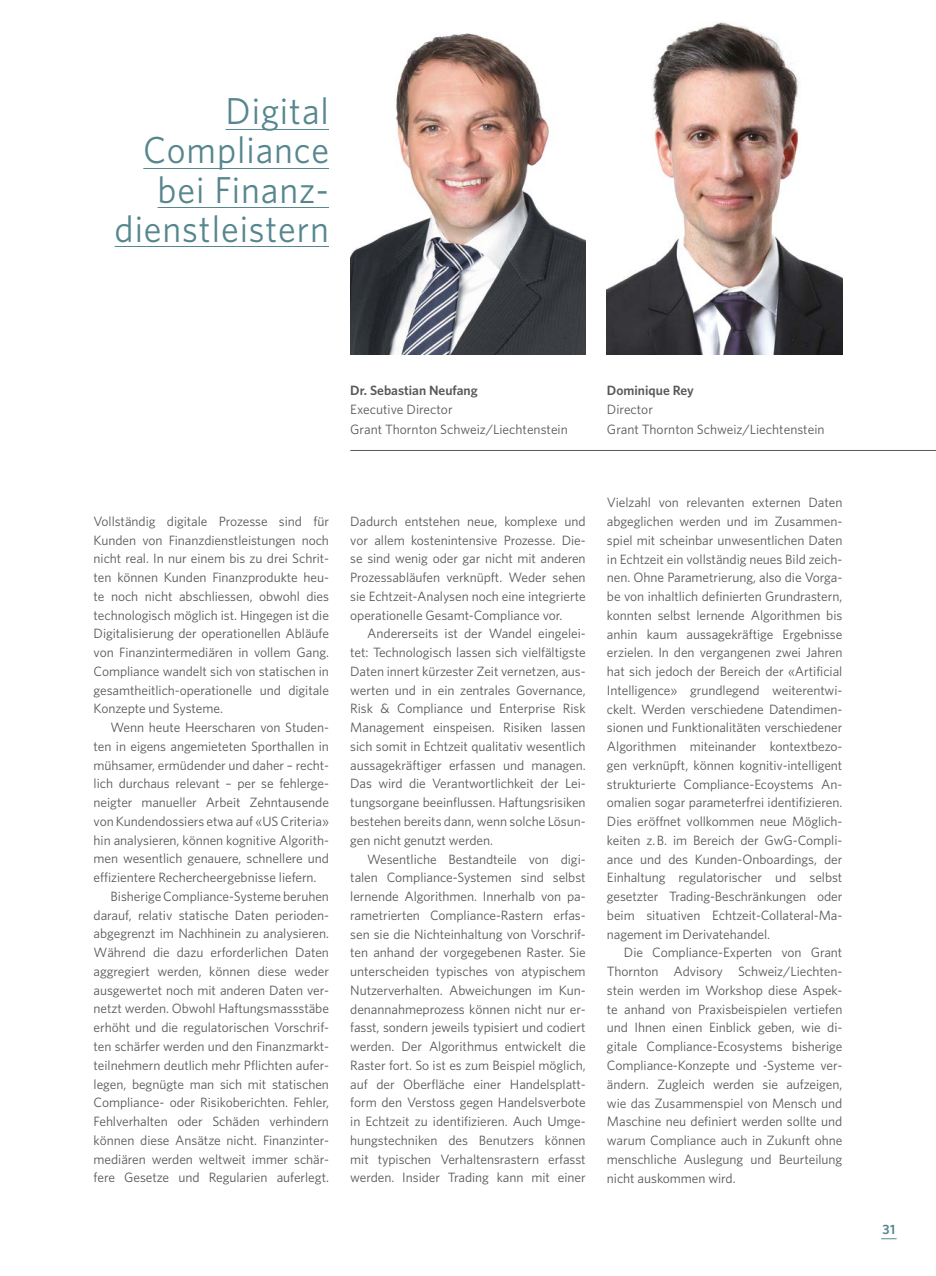
<style>
.page{position:relative;width:936px;height:1276px;background:#fff}
.page>*{position:absolute;margin:0;border:0;box-sizing:border-box;transform-origin:0 0}
.t1{font:37.5px/39px "Whitney HTF";letter-spacing:.025em;color:#56868e;text-align:right;scale:.96 1}
.t2{font:13.5px/18.8px "Whitney HTF";letter-spacing:-.005em;color:#58585a;text-align:justify}
.t3{font:600 13.5px "Whitney HTF";color:#58585a}
.t4{font:600 13.5px "Whitney HTF";color:#56868e}
</style>
<div class="page">
<svg style="left:881px;top:1238px;width:15px;height:1px"></svg>
<hr style="left:225px;top:129px;width:104px;height:1px;background:#56868e">
<hr style="left:143px;top:168px;width:186px;height:1px;background:#56868e">
<hr style="left:157px;top:207px;width:172px;height:1px;background:#56868e">
<hr style="left:115px;top:246px;width:214px;height:1px;background:#56868e">
<img style="left:350px;top:33px;width:236px;height:322px">
<img style="left:607px;top:22px;width:235px;height:333px">
<hr style="left:350px;top:450px;width:585px;height:1px;background:#58585a">
<h1 class="t1" style="left:115px;top:91px;width:225px">Digital<br>Compliance bei Finanz&shy;dienstleistern</h1>
<p class="t3" style="left:350px;top:382px;width:129px">Dr. Sebastian Neufang</p>
<p class="t2" style="left:350px;top:399px;width:219px;line-height:19.5px">Executive Director<br>Grant Thornton Schweiz/Liechtenstein</p>
<p class="t3" style="left:607px;top:382px;width:88px">Dominique Rey</p>
<p class="t2" style="left:607px;top:399px;width:219px;line-height:19.5px">Director<br>Grant Thornton Schweiz/Liechtenstein</p>
<p class="t2" style="left:94px;top:511px;width:237px">Vollständig digitale Prozesse sind für Kunden von Finanzdienstleistungen noch nicht real. In nur einem bis zu drei Schrit&shy;ten können Kunden Finanzprodukte heu&shy;te noch nicht abschliessen, obwohl dies technologisch möglich ist. Hingegen ist die Digitalisierung der operationellen Abläufe von Finanzintermediären in vollem Gang.<br>Compliance wandelt sich von statischen in gesamtheitlich-operationelle und digitale Konzepte und Systeme.</p>
<p class="t2" style="left:111px;top:718px;width:220px">Wenn heute Heerscharen von Studen-</p>
<p class="t2" style="left:94px;top:736px;width:237px">ten in eigens angemieteten Sporthallen in</p>
<p class="t2" style="left:94px;top:755px;width:237px">mühsamer, ermüdender und daher – recht-</p>
<p class="t2" style="left:94px;top:774px;width:237px">lich durchaus relevant – per se fehlerge-</p>
<p class="t2" style="left:94px;top:793px;width:237px">neigter manueller Arbeit Zehntausende</p>
<p class="t2" style="left:94px;top:811px;width:237px">von Kundendossiers etwa auf «US Criteria»</p>
<p class="t2" style="left:94px;top:830px;width:237px">hin analysieren, können kognitive Algorith-</p>
<p class="t2" style="left:94px;top:849px;width:237px">men wesentlich genauere, schnellere und</p>
<p class="t2" style="left:94px;top:868px;width:224px">effizientere Rechercheergebnisse liefern.</p>
<p class="t2" style="left:111px;top:886px;width:220px">Bisherige Compliance-Systeme beruhen</p>
<p class="t2" style="left:94px;top:905px;width:237px">darauf, relativ statische Daten perioden-</p>
<p class="t2" style="left:94px;top:924px;width:237px">abgegrenzt im Nachhinein zu analysieren.</p>
<p class="t2" style="left:94px;top:943px;width:237px">Während die dazu erforderlichen Daten</p>
<p class="t2" style="left:94px;top:961px;width:237px">aggregiert werden, können diese weder</p>
<p class="t2" style="left:94px;top:980px;width:237px">ausgewertet noch mit anderen Daten ver-</p>
<p class="t2" style="left:94px;top:999px;width:237px">netzt werden. Obwohl Haftungsmassstäbe</p>
<p class="t2" style="left:94px;top:1018px;width:237px">erhöht und die regulatorischen Vorschrif-</p>
<p class="t2" style="left:94px;top:1036px;width:237px">ten schärfer werden und den Finanzmarkt-</p>
<p class="t2" style="left:94px;top:1055px;width:237px">teilnehmern deutlich mehr Pflichten aufer-</p>
<p class="t2" style="left:94px;top:1074px;width:237px">legen, begnügte man sich mit statischen</p>
<p class="t2" style="left:94px;top:1093px;width:237px">Compliance- oder Risikoberichten. Fehler,</p>
<p class="t2" style="left:94px;top:1111px;width:237px">Fehlverhalten oder Schäden verhindern</p>
<p class="t2" style="left:94px;top:1130px;width:237px">können diese Ansätze nicht. Finanzinter-</p>
<p class="t2" style="left:94px;top:1149px;width:237px">mediären werden weltweit immer schär-</p>
<p class="t2" style="left:94px;top:1168px;width:237px">fere Gesetze und Regularien auferlegt.</p>
<p class="t2" style="left:350px;top:511px;width:237px">Dadurch entstehen neue, komplexe und vor allem kostenintensive Prozesse. Die&shy;se sind wenig oder gar nicht mit anderen Prozessabläufen verknüpft. Weder sehen sie Echtzeit-Analysen noch eine integrierte operationelle Gesamt-Compliance vor.</p>
<p class="t2" style="left:350px;top:624px;width:237px;text-indent:17px">Andererseits ist der Wandel eingelei&shy;tet: Technologisch lassen sich vielfältigste Daten innert kürzester Zeit vernetzen, aus&shy;werten und in ein zentrales Governance, Risk &amp; Compliance und Enterprise Risk Management einspeisen. Risiken lassen sich somit in Echtzeit qualitativ wesentlich aussagekräftiger erfassen und managen.<br>Das wird die Verantwortlichkeit der Lei&shy;tungsorgane beeinflussen. Haftungsrisiken bestehen bereits dann, wenn solche Lösun&shy;gen nicht genutzt werden.</p>
<p class="t2" style="left:350px;top:849px;width:237px;text-indent:17px">Wesentliche Bestandteile von digi&shy;talen Compliance-Systemen sind selbst lernende Algorithmen. Innerhalb von pa&shy;rametrierten Compliance-Rastern erfas&shy;sen sie die Nichteinhaltung von Vorschrif&shy;ten anhand der vorgegebenen Raster. Sie unterscheiden typisches von atypischem Nutzerverhalten. Abweichungen im Kun&shy;denannahmeprozess können nicht nur er&shy;fasst, sondern jeweils typisiert und codiert werden. Der Algorithmus entwickelt die Raster fort. So ist es zum Beispiel möglich, auf der Oberfläche einer Handelsplatt&shy;form den Verstoss gegen Handelsverbote in Echtzeit zu identifizieren. Auch Umge&shy;hungstechniken des Benutzers können mit typischen Verhaltensrastern erfasst werden. Insider Trading kann mit einer</p>
<p class="t2" style="left:607px;top:493px;width:237px">Vielzahl von relevanten externen Daten abgeglichen werden und im Zusammen&shy;spiel mit scheinbar unwesentlichen Daten in Echtzeit ein vollständig neues Bild zeich&shy;nen. Ohne Parametrierung, also die Vorga&shy;be von inhaltlich definierten Grundrastern, konnten selbst lernende Algorithmen bis anhin kaum aussagekräftige Ergebnisse erzielen. In den vergangenen zwei Jahren hat sich jedoch der Bereich der «Artificial Intelligence» grundlegend weiterentwi&shy;ckelt. Werden verschiedene Datendimen&shy;sionen und Funktionalitäten verschiedener Algorithmen miteinander kontextbezo&shy;gen verknüpft, können kognitiv-intelligent strukturierte Compliance-Ecoystems An&shy;omalien sogar parameterfrei identifizieren.<br>Dies eröffnet vollkommen neue Möglich&shy;keiten z.B. im Bereich der GwG-Compli&shy;ance und des Kunden-Onboardings, der Einhaltung regulatorischer und selbst gesetzter Trading-Beschränkungen oder beim situativen Echtzeit-Collateral-Ma&shy;nagement im Derivatehandel.</p>
<p class="t2" style="left:607px;top:943px;width:237px;text-indent:17px">Die Compliance-Experten von Grant Thornton Advisory Schweiz/Liechten&shy;stein werden im Workshop diese Aspek&shy;te anhand von Praxisbeispielen vertiefen und Ihnen einen Einblick geben, wie di&shy;gitale Compliance-Ecosystems bisherige Compliance-Konzepte und -Systeme ver&shy;ändern. Zugleich werden sie aufzeigen, wie das Zusammenspiel von Mensch und Maschine neu definiert werden sollte und warum Compliance auch in Zukunft ohne menschliche Auslegung und Beurteilung nicht auskommen wird.</p>
<p class="t4" style="left:882px;top:1221px;width:14px">31</p>
</div>
